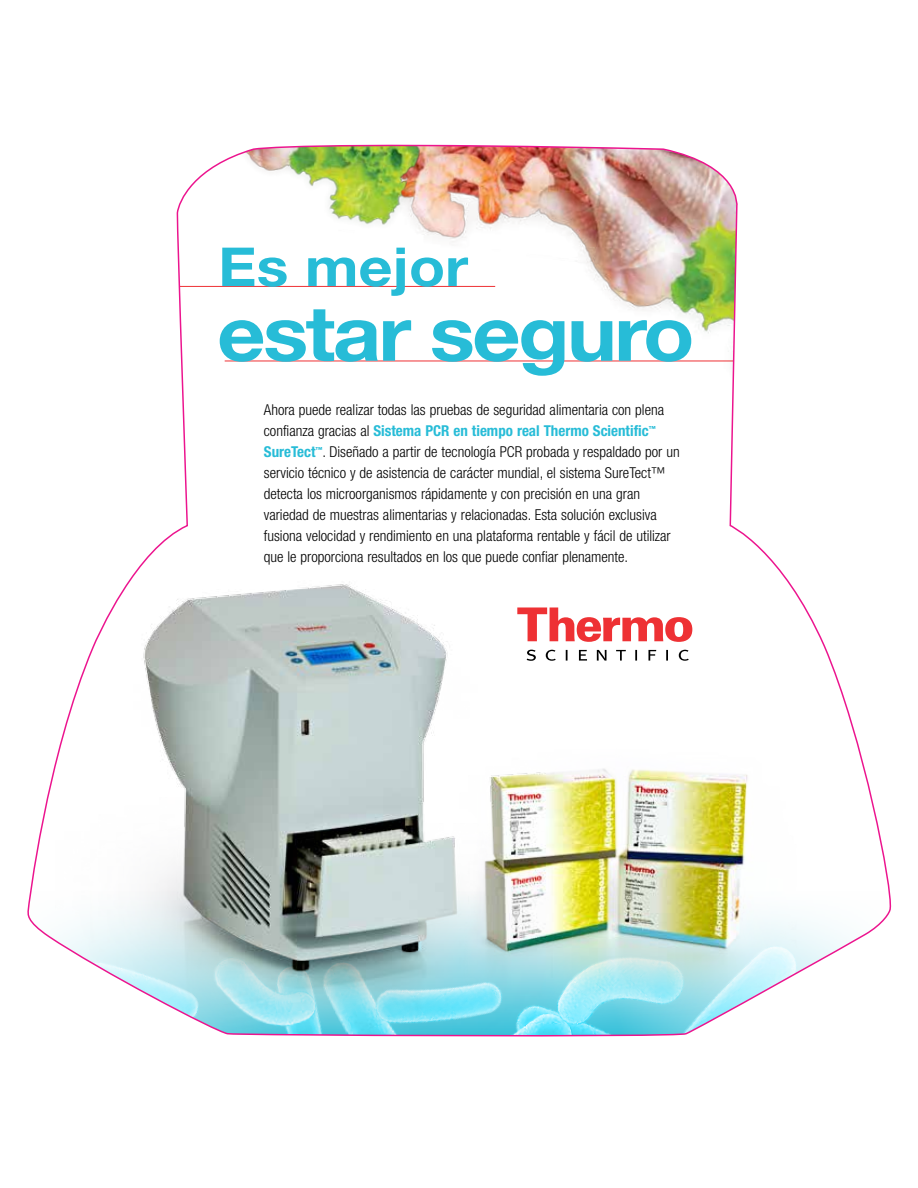
<style>
.page{position:relative;width:918px;height:1188px;background:#fff}
.page>*{position:absolute;margin:0;border:0;box-sizing:border-box;transform-origin:0 0}
.t1{font:700 76.5px "Helvetica Neue LT Std";letter-spacing:-.03em;color:#27bcd7;scale:1.1 1}
.t2{font:700 53.85px "Helvetica Neue LT Std";color:#27bcd7;scale:1.1 1}
.t3{font:300 condensed 15px/21px "Helvetica Neue LT Std";color:#000}
.s1{font-weight:700;color:#27bcd7}
</style>
<div class="page">
<img style="left:27px;top:144px;width:865px;height:893px">
<h2 class="t2" style="left:218px;top:234px;width:229px">Es mejor</h2>
<h1 class="t1" style="left:217px;top:286px;width:435px">estar seguro</h1>
<p class="t3" style="left:264px;top:399px;width:417px">Ahora puede realizar todas las pruebas de seguridad alimentaria con plena confianza gracias al <span class="s1">Sistema PCR en tiempo real Thermo Scientific</span><sup>™ </sup><span class="s1">SureTect</span><sup>™</sup>. Diseñado a partir de tecnología PCR probada y respaldado por un servicio técnico y de asistencia de carácter mundial, el sistema SureTect™ detecta los microorganismos rápidamente y con precisión en una gran variedad de muestras alimentarias y relacionadas. Esta solución exclusiva fusiona velocidad y rendimiento en una plataforma rentable y fácil de utilizar que le proporciona resultados en los que puede confiar plenamente.</p>
</div>
